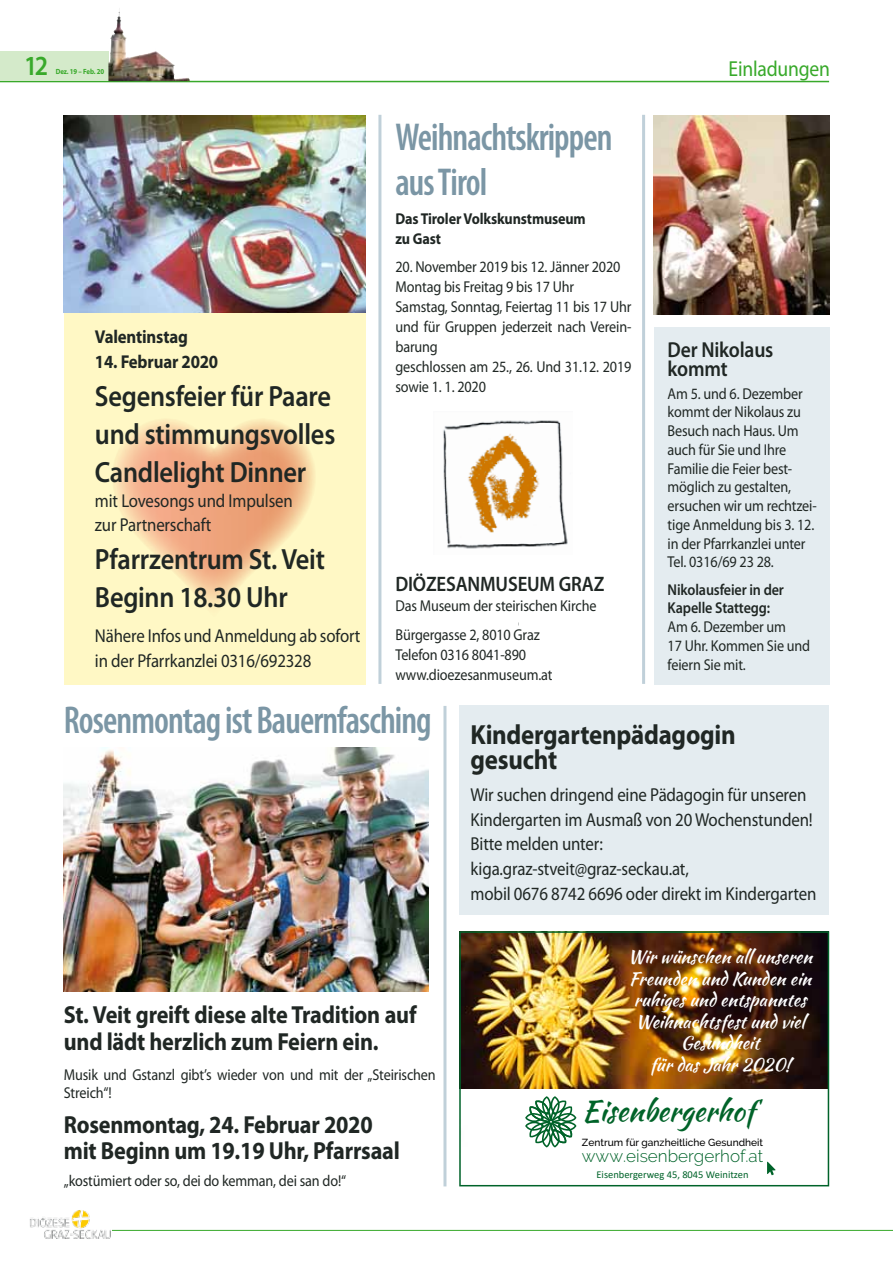
<style>
.page{position:relative;width:893px;height:1263px;background:#fff}
.page>*{position:absolute;margin:0;border:0;box-sizing:border-box;transform-origin:0 0}
.t1{font:600 condensed 39px/44.7px "Myriad Pro";letter-spacing:-.025em;color:#7b96a5;scale:.93 1}
.t2{font:600 29.4px/38px "Myriad Pro";letter-spacing:-.01em;color:#202724;scale:.9 1}
.t3{font:28.95px "Kaushan Script";color:#006329}
.t4{font:700 27.75px/24.8px "Myriad Pro";letter-spacing:-.01em;color:#202724;scale:.9 1}
.t5{font:600 27.75px "Myriad Pro";color:#38a92a;scale:.9 1}
.t6{font:700 24.75px/25.5px "Myriad Pro";letter-spacing:-.01em;color:#202724;scale:.9 1}
.t7{font:600 21.75px/18.8px "Myriad Pro";letter-spacing:-.01em;color:#202724;scale:.9 1}
.t8{font:21.75px "Myriad Pro";letter-spacing:-.01em;color:#38a92a;scale:.9 1}
.t9{font:600 21px "Myriad Pro";letter-spacing:-.01em;color:#202724;scale:.9 1}
.t10{font:18.75px/24.8px "Myriad Pro";letter-spacing:-.01em;color:#202724;scale:.9 1}
.t11{font:18.6px/24.6px "Myriad Pro";letter-spacing:-.01em;color:#202724;scale:.9 1}
.t12{font:700 18.6px "Myriad Pro";letter-spacing:-.01em;color:#202724;scale:.9 1}
.t13{font:18px/21.6px "Kaushan Script";color:#fff;text-align:center}
.t14{font:300 17.1px "Raleway";color:#00632a}
.t15{font:15.75px/18.8px "Myriad Pro";letter-spacing:-.01em;color:#202724;scale:.9 1}
.t16{font:600 15.75px/18.8px "Myriad Pro";letter-spacing:-.01em;color:#202724;scale:.9 1}
.t17{font:700 15.75px/20px "Myriad Pro";letter-spacing:-.01em;color:#202724;scale:.9 1}
.t18{font:10.5px "Calibri";color:#00632a}
.t19{font:500 10.2px "Raleway";color:#000}
.t20{font:700 7.5px "Myriad Pro";letter-spacing:-.01em;color:#38a92a;scale:.9 1}
</style>
<div class="page">
<hr style="left:0;top:81px;width:829px;height:1px;background:#38a92a">
<div style="left:0;top:51px;width:108px;height:30px;background:#d4eaca"></div>
<img style="left:108px;top:8px;width:82px;height:73px">
<hr style="left:112px;top:1230px;width:781px;height:1px;background:#38a92a">
<img style="left:29px;top:1210px;width:82px;height:29px">
<img style="left:64px;top:748px;width:364px;height:243px">
<div style="left:654px;top:328px;width:175px;height:357px;background:#e4ecf0"></div>
<svg style="left:64px;top:281px;width:302px;height:404px;background:#fbe8b7"></svg>
<img style="left:64px;top:115px;width:302px;height:197px">
<img style="left:654px;top:115px;width:175px;height:200px">
<hr style="left:443px;top:706px;width:3px;height:480px;background:#c0d0d9">
<img style="left:443px;top:420px;width:125px;height:129px">
<hr style="left:378px;top:115px;width:3px;height:569px;background:#c0d0d9">
<hr style="left:642px;top:115px;width:3px;height:569px;background:#c0d0d9">
<img style="left:459px;top:931px;width:370px;height:255px">
<img style="left:459px;top:1182px;width:13px;height:4px">
<img style="left:459px;top:1107px;width:17px;height:75px">
<svg style="left:767px;top:1162px;width:8px;height:13px"></svg>
<div style="left:459px;top:705px;width:370px;height:210px;background:#e4ecf0"></div>
<h3 class="t5" style="left:24px;top:50px;width:28px">12</h3>
<p class="t20" style="left:56px;top:68px;width:55px">Dez. 19 – Feb. 20</p>
<h3 class="t8" style="left:729px;top:57px;width:114px">Einladungen</h3>
<p class="t12" style="left:95px;top:327px;width:105px">Valentinstag</p>
<p class="t12" style="left:95px;top:351px;width:139px">14. Februar 2020</p>
<h2 class="t2" style="left:95px;top:377px;width:269px">Segensfeier für Paare und stimmungsvolles<br>Candlelight Dinner</h2>
<p class="t11" style="left:95px;top:488px;width:221px">mit Lovesongs und Impulsen zur Partnerschaft</p>
<h2 class="t2" style="left:95px;top:541px;width:257px">Pfarrzentrum St. Veit<br>Beginn 18.30 Uhr</h2>
<p class="t11" style="left:95px;top:624px;width:296px">Nähere Infos und Anmeldung ab sofort in der Pfarrkanzlei 0316/692328</p>
<h1 class="t1" style="left:395px;top:116px;width:235px">Weihnachtskrippen aus Tirol</h1>
<p class="t17" style="left:395px;top:209px;width:213px">Das Tiroler Volkskunstmuseum zu Gast</p>
<p class="t15" style="left:395px;top:257px;width:264px;line-height:20px">20. November 2019 bis 12. Jänner 2020<br>Montag bis Freitag 9 bis 17 Uhr<br>Samstag, Sonntag, Feiertag 11 bis 17 Uhr und für Gruppen jederzeit nach Verein&shy;barung<br>geschlossen am 25., 26. Und 31.12. 2019 sowie 1. 1. 2020</p>
<h3 class="t9" style="left:395px;top:573px;width:234px">DIÖZESANMUSEUM GRAZ</h3>
<p class="t15" style="left:395px;top:592px;width:225px;line-height:28.5px">Das Museum der steirischen Kirche<br>Bürgergasse 2, 8010 Graz</p>
<p class="t15" style="left:395px;top:645px;width:176px;line-height:20px">Telefon 0316 8041-890 www.dioezesanmuseum.at</p>
<h3 class="t7" style="left:668px;top:341px;width:119px">Der Nikolaus kommt</h3>
<p class="t15" style="left:668px;top:384px;width:167px">Am 5. und 6. Dezember kommt der Nikolaus zu<br>Besuch nach Haus. Um auch für Sie und Ihre<br>Familie die Feier best&shy;möglich zu gestalten, ersuchen wir um rechtzei&shy;tige Anmeldung bis 3. 12. in der Pfarrkanzlei unter<br>Tel. 0316/69 23 28.</p>
<p class="t16" style="left:668px;top:580px;width:131px">Nikolausfeier in der<br>Kapelle Stattegg:</p>
<p class="t15" style="left:668px;top:618px;width:160px">Am 6. Dezember um<br>17 Uhr. Kommen Sie und feiern Sie mit.</p>
<h1 class="t1" style="left:64px;top:698px;width:397px">Rosenmontag ist Bauernfasching</h1>
<h3 class="t4" style="left:471px;top:722px;width:296px">Kindergartenpädagogin gesucht</h3>
<p class="t10" style="left:471px;top:782px;width:386px">Wir suchen dringend eine Pädagogin für unseren Kindergarten im Ausmaß von 20 Wochenstunden!<br>Bitte melden unter: kiga.graz-stveit@graz-seckau.at,<br>mobil 0676 8742 6696 oder direkt im Kindergarten</p>
<h3 class="t6" style="left:64px;top:1001px;width:394px;line-height:27px">St. Veit greift diese alte Tradition auf und lädt herzlich zum Feiern ein.</h3>
<p class="t15" style="left:64px;top:1065px;width:415px">Musik und Gstanzl gibt’s wieder von und mit der „Steirischen<br>Streich“!</p>
<h3 class="t6" style="left:64px;top:1113px;width:375px">Rosenmontag, 24. Februar 2020 mit Beginn um 19.19 Uhr, Pfarrsaal</h3>
<p class="t15" style="left:64px;top:1172px;width:315px">„kostümiert oder so, dei do kemman, dei san do!“</p>
<p class="t13" style="left:628px;top:946px;width:186px">Wir wünschen all unseren<br>Freunden und Kunden ein ruhiges und entspanntes<br>Weihnachtsfest und viel<br>Gesundheit<br>für das Jahr 2020!</p>
<h3 class="t3" style="left:582px;top:1089px;width:174px">Eisenbergerhof</h3>
<p class="t14" style="left:582px;top:1146px;width:183px">www.eisenbergerhof.at</p>
<p class="t19" style="left:582px;top:1136px;width:183px">Zentrum für ganzheitliche Gesundheit</p>
<p class="t18" style="left:596px;top:1167px;width:153px">Eisenbergerweg 45, 8045 Weinitzen</p>
</div>
